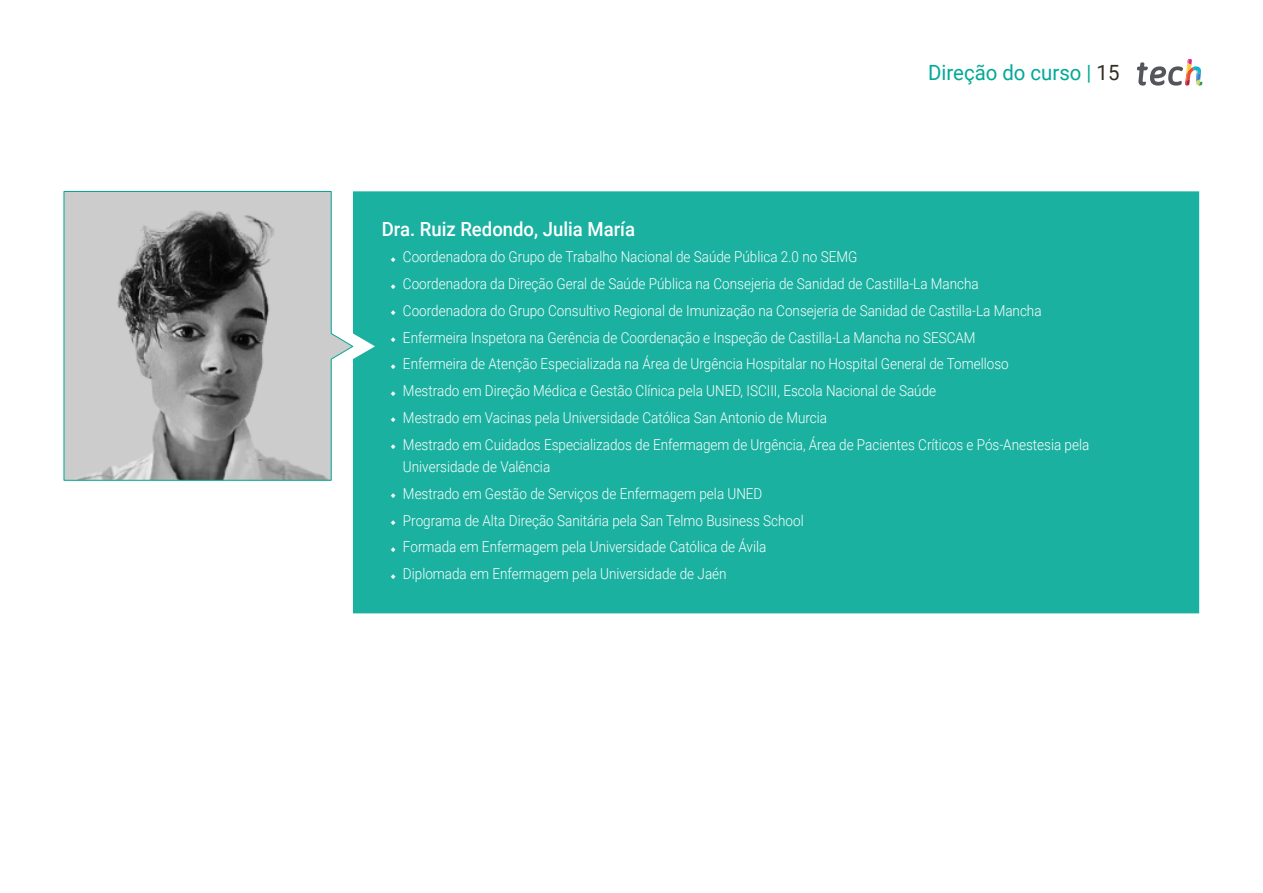
<style>
.page{position:relative;width:1263px;height:893px;background:#fff}
.page>*{position:absolute;margin:0;border:0;box-sizing:border-box;transform-origin:0 0}
.t1{font:21px "Roboto";color:#00a996}
.t2{font:500 19.5px "Roboto";color:#fff;scale:.95 1}
.t3{font:300 15px/26.7px "Roboto";color:#fff;scale:.9 1}
.s1{color:#312e20}
</style>
<div class="page">
<div style="left:353px;top:191px;width:846px;height:422px;background:#1ab1a0"></div>
<svg style="left:64px;top:191px;width:289px;height:290px;background:#a8aaaa"></svg>
<svg style="left:1137px;top:59px;width:65px;height:27px"></svg>
<svg style="left:391px;top:257px;width:5px;height:5px"></svg>
<svg style="left:391px;top:284px;width:5px;height:5px"></svg>
<svg style="left:391px;top:310px;width:5px;height:5px"></svg>
<svg style="left:391px;top:337px;width:5px;height:5px"></svg>
<svg style="left:391px;top:364px;width:5px;height:5px"></svg>
<svg style="left:391px;top:391px;width:5px;height:5px"></svg>
<svg style="left:391px;top:417px;width:5px;height:5px"></svg>
<svg style="left:391px;top:444px;width:5px;height:5px"></svg>
<svg style="left:391px;top:493px;width:5px;height:5px"></svg>
<svg style="left:391px;top:520px;width:5px;height:5px"></svg>
<svg style="left:391px;top:547px;width:5px;height:5px"></svg>
<svg style="left:391px;top:574px;width:5px;height:5px"></svg>
<h1 class="t1" style="left:928px;top:57px;width:193px">Direção do curso | <span class="s1">15</span></h1>
<h2 class="t2" style="left:382px;top:215px;width:268px">Dra. Ruiz Redondo, Julia María</h2>
<p class="t3" style="left:403px;top:243px;width:764px">Coordenadora do Grupo de Trabalho Nacional de Saúde Pública 2.0 no SEMG<br>Coordenadora da Direção Geral de Saúde Pública na Consejeria de Sanidad de Castilla-La Mancha<br>Coordenadora do Grupo Consultivo Regional de Imunização na Consejeria de Sanidad de Castilla-La Mancha Enfermeira Inspetora na Gerência de Coordenação e Inspeção de Castilla-La Mancha no SESCAM<br>Enfermeira de Atenção Especializada na Área de Urgência Hospitalar no Hospital General de Tomelloso<br>Mestrado em Direção Médica e Gestão Clínica pela UNED, ISCIII, Escola Nacional de Saúde<br>Mestrado em Vacinas pela Universidade Católica San Antonio de Murcia<br>Mestrado em Cuidados Especializados de Enfermagem de Urgência, Área de Pacientes Críticos e Pós-Anestesia pela</p>
<p class="t3" style="left:403px;top:453px;width:447px">Universidade de Valência<br>Mestrado em Gestão de Serviços de Enfermagem pela UNED Programa de Alta Direção Sanitária pela San Telmo Business School Formada em Enfermagem pela Universidade Católica de Ávila Diplomada em Enfermagem pela Universidade de Jaén</p>
</div>
